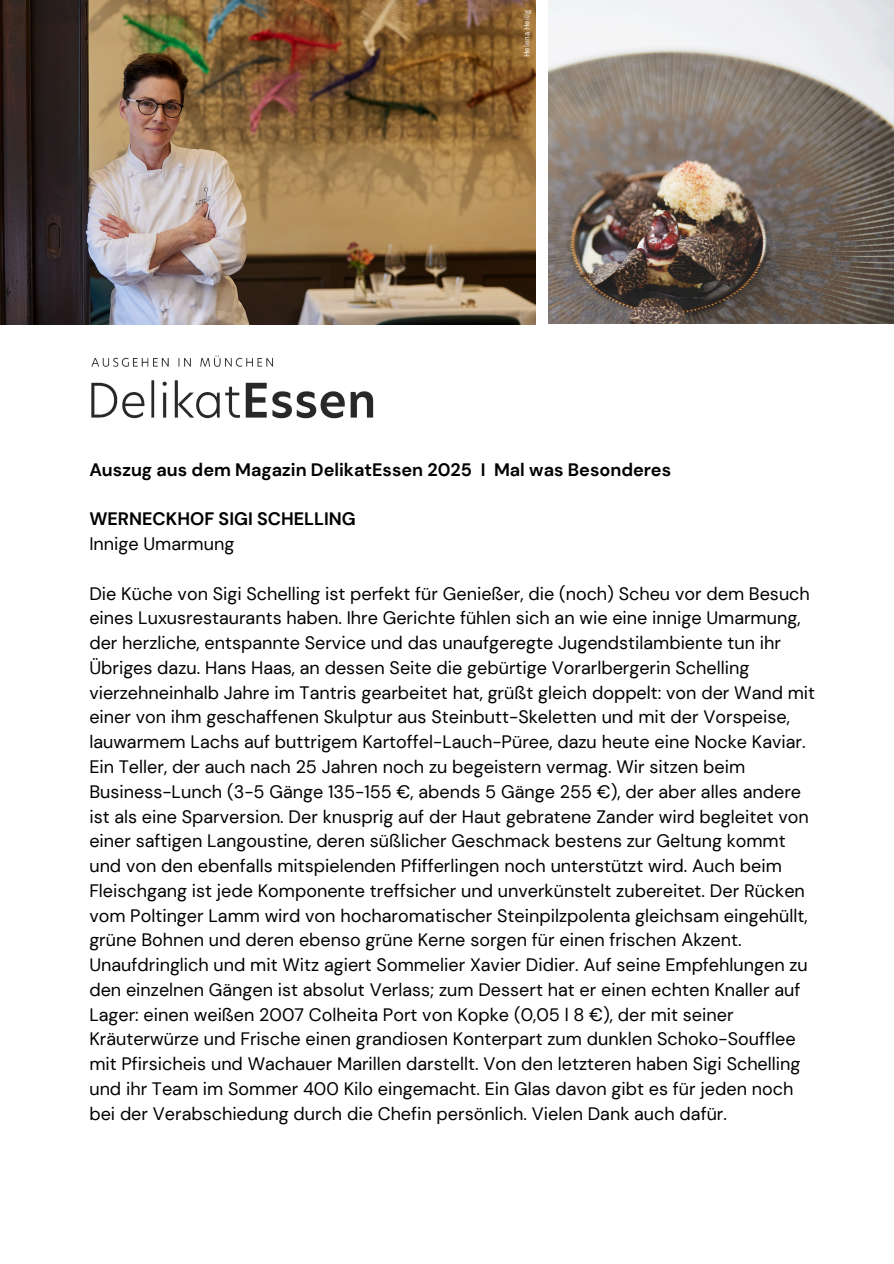
<style>
.page{position:relative;width:894px;height:1264px;background:#fff}
.page>*{position:absolute;margin:0;border:0;box-sizing:border-box;transform-origin:0 0}
.t1{font:18px/24.8px "DM Sans";color:#000}
.t2{font:700 18px/24.8px "DM Sans";color:#000}
.t3{font:7.5px "Canva Sans";color:#fff}
.s1{font-weight:400}
</style>
<div class="page">
<img style="left:91px;top:355px;width:283px;height:63px">
<img style="left:0;top:0;width:536px;height:324px">
<img style="left:548px;top:0;width:345px;height:324px">
<h2 class="t3" style="left:521px;top:57px;width:49px;rotate:-90deg">Helena Heilig</h2>
<p class="t2" style="left:89px;top:457px;width:583px">Auszug aus dem Magazin DelikatEssen 2025 I Mal was Besonderes</p>
<h1 class="t2" style="left:89px;top:507px;width:268px">WERNECKHOF SIGI SCHELLING<br><span class="s1">Innige Umarmung</span></h1>
<h2 class="t1" style="left:89px;top:581px;width:727px">Die Küche von Sigi Schelling ist perfekt für Genießer, die (noch) Scheu vor dem Besuch eines Luxusrestaurants haben. Ihre Gerichte fühlen sich an wie eine innige Umarmung, der herzliche, entspannte Service und das unaufgeregte Jugendstilambiente tun ihr Übriges dazu. Hans Haas, an dessen Seite die gebürtige Vorarlbergerin Schelling vierzehneinhalb Jahre im Tantris gearbeitet hat, grüßt gleich doppelt: von der Wand mit einer von ihm geschaffenen Skulptur aus Steinbutt-Skeletten und mit der Vorspeise, lauwarmem Lachs auf buttrigem Kartoffel-Lauch-Püree, dazu heute eine Nocke Kaviar.<br>Ein Teller, der auch nach 25 Jahren noch zu begeistern vermag. Wir sitzen beim Business-Lunch (3-5 Gänge 135-155 €, abends 5 Gänge 255 €), der aber alles andere ist als eine Sparversion. Der knusprig auf der Haut gebratene Zander wird begleitet von einer saftigen Langoustine, deren süßlicher Geschmack bestens zur Geltung kommt und von den ebenfalls mitspielenden Pfifferlingen noch unterstützt wird. Auch beim Fleischgang ist jede Komponente treffsicher und unverkünstelt zubereitet. Der Rücken vom Poltinger Lamm wird von hocharomatischer Steinpilzpolenta gleichsam eingehüllt, grüne Bohnen und deren ebenso grüne Kerne sorgen für einen frischen Akzent.<br>Unaufdringlich und mit Witz agiert Sommelier Xavier Didier. Auf seine Empfehlungen zu den einzelnen Gängen ist absolut Verlass; zum Dessert hat er einen echten Knaller auf Lager: einen weißen 2007 Colheita Port von Kopke (0,05 l 8 €), der mit seiner Kräuterwürze und Frische einen grandiosen Konterpart zum dunklen Schoko-Soufflee mit Pfirsicheis und Wachauer Marillen darstellt. Von den letzteren haben Sigi Schelling und ihr Team im Sommer 400 Kilo eingemacht. Ein Glas davon gibt es für jeden noch bei der Verabschiedung durch die Chefin persönlich. Vielen Dank auch dafür.</h2>
</div>
